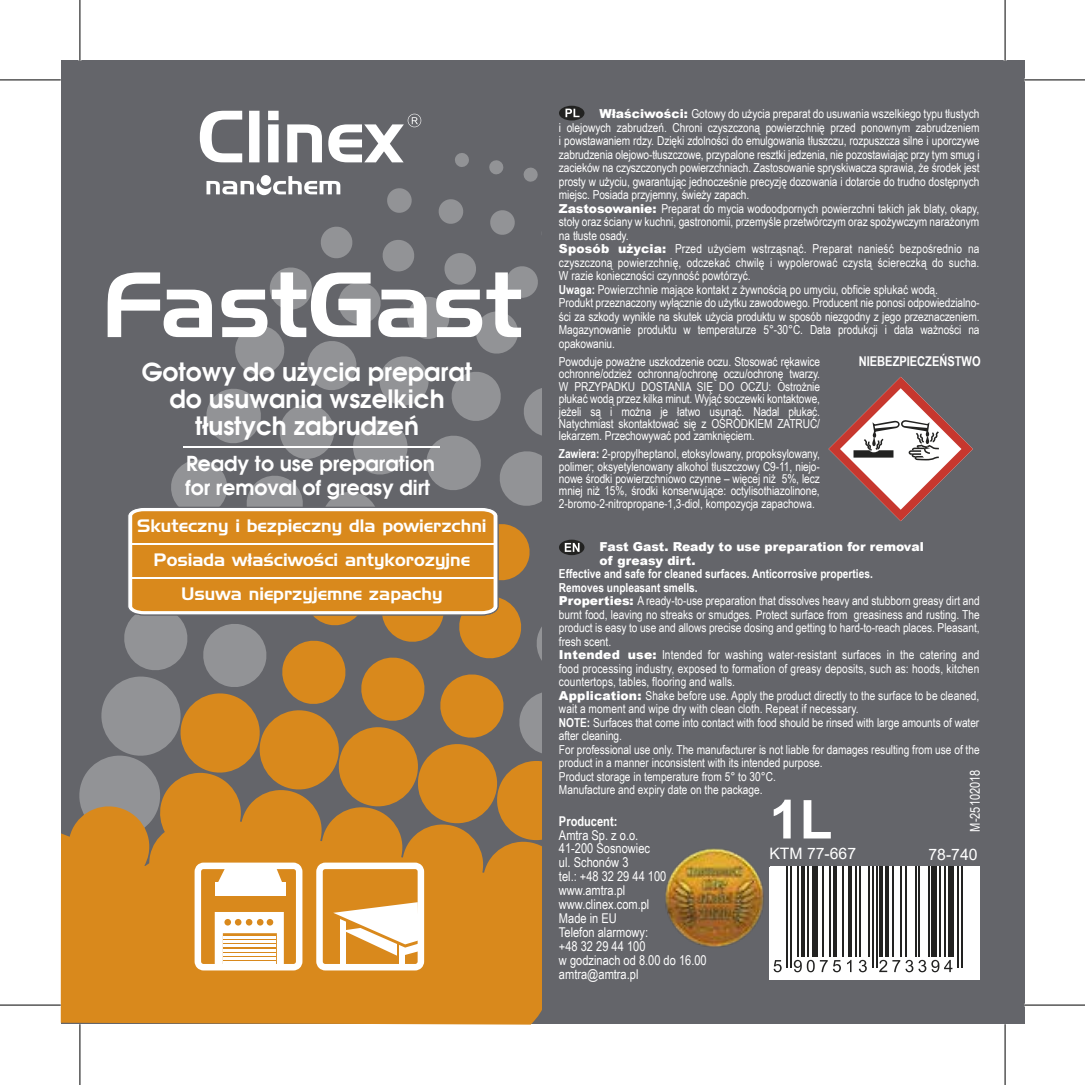
<style>
.page{position:relative;width:1085px;height:1085px;background:#fff}
.page>*{position:absolute;margin:0;border:0;box-sizing:border-box;transform-origin:0 0}
.t1{font:90px "Grotesk Handel EE";color:#fff}
.t2{font:700 54px "Arial";color:#fff}
.t3{font:700 24.75px/27px "Avalon";color:#fff;text-align:center}
.t4{font:700 20.25px/24.8px "Avalon";color:#fff}
.t5{font:17.55px/33.8px "Grotesk Handel EE";color:#fff;text-align:center}
.t6{font:15.75px "Arial";color:#fff}
.t7{font:13.5px/14px "Arial Narrow";color:#fff}
.t8{font:700 13.5px "Arial Narrow";color:#fff}
.t9{font:12.38px/13.5px "Arial Narrow";color:#fff}
.t10{font:900 12.38px/13.5px "Arial";color:#fff}
.s1{font-family:"Arial";font-weight:900}
.s2{font-weight:700}
</style>
<div class="page">
<div style="left:61px;top:61px;width:963px;height:963px;background:#64656a"></div>
<div style="left:61px;top:823px;width:481px;height:201px;background:#d9891c"></div>
<svg style="left:559px;top:106px;width:25px;height:14px"></svg>
<svg style="left:76px;top:109px;width:509px;height:731px"></svg>
<hr style="left:129px;top:543px;width:367px;height:2px;background:#fff">
<hr style="left:131px;top:577px;width:364px;height:2px;background:#fff">
<svg style="left:195px;top:862px;width:107px;height:108px;background:#f0d1a6"></svg>
<svg style="left:316px;top:862px;width:108px;height:108px;background:#eac085"></svg>
<div style="left:770px;top:866px;width:209px;height:113px;background:#fff"></div>
<hr style="left:786px;top:866px;width:2px;height:102px;background:#222221">
<hr style="left:790px;top:866px;width:1px;height:102px;background:#222221">
<hr style="left:797px;top:866px;width:2px;height:91px;background:#222221">
<hr style="left:801px;top:866px;width:3px;height:91px;background:#222221">
<hr style="left:807px;top:866px;width:1px;height:91px;background:#222221">
<div style="left:812px;top:866px;width:5px;height:91px;background:#222221"></div>
<hr style="left:822px;top:866px;width:1px;height:91px;background:#222221">
<hr style="left:829px;top:866px;width:1px;height:91px;background:#222221">
<hr style="left:833px;top:866px;width:3px;height:91px;background:#222221">
<hr style="left:842px;top:866px;width:1px;height:91px;background:#222221">
<hr style="left:848px;top:866px;width:3px;height:91px;background:#222221">
<hr style="left:855px;top:866px;width:2px;height:91px;background:#222221">
<hr style="left:859px;top:866px;width:1px;height:91px;background:#222221">
<hr style="left:868px;top:866px;width:2px;height:91px;background:#222221">
<hr style="left:872px;top:866px;width:1px;height:102px;background:#222221">
<hr style="left:875px;top:866px;width:2px;height:102px;background:#222221">
<hr style="left:879px;top:866px;width:3px;height:91px;background:#222221">
<hr style="left:885px;top:866px;width:3px;height:91px;background:#222221">
<hr style="left:892px;top:866px;width:2px;height:91px;background:#222221">
<hr style="left:900px;top:866px;width:1px;height:91px;background:#222221">
<hr style="left:905px;top:866px;width:2px;height:91px;background:#222221">
<hr style="left:915px;top:866px;width:1px;height:91px;background:#222221">
<hr style="left:918px;top:866px;width:2px;height:91px;background:#222221">
<hr style="left:928px;top:866px;width:1px;height:91px;background:#222221">
<div style="left:931px;top:866px;width:5px;height:91px;background:#222221"></div>
<hr style="left:939px;top:866px;width:1px;height:91px;background:#222221">
<hr style="left:944px;top:866px;width:2px;height:91px;background:#222221">
<div style="left:948px;top:866px;width:5px;height:91px;background:#222221"></div>
<hr style="left:957px;top:866px;width:2px;height:102px;background:#222221">
<hr style="left:961px;top:866px;width:2px;height:102px;background:#222221">
<svg style="left:773px;top:960px;width:8px;height:12px"></svg>
<svg style="left:793px;top:959px;width:21px;height:13px"></svg>
<svg style="left:820px;top:960px;width:7px;height:12px"></svg>
<svg style="left:833px;top:960px;width:8px;height:12px"></svg>
<svg style="left:847px;top:959px;width:4px;height:13px"></svg>
<svg style="left:858px;top:959px;width:8px;height:13px"></svg>
<svg style="left:879px;top:959px;width:73px;height:13px"></svg>
<svg style="left:828px;top:377px;width:145px;height:144px"></svg>
<hr style="left:183px;top:446px;width:257px;height:2px;background:#fff">
<img style="left:665px;top:848px;width:99px;height:100px">
<hr style="left:0;top:80px;width:61px;height:1px;background:#000">
<hr style="left:1024px;top:80px;width:61px;height:1px;background:#000">
<hr style="left:0;top:1004px;width:61px;height:1px;background:#000">
<hr style="left:1024px;top:1004px;width:61px;height:1px;background:#000">
<hr style="left:80px;top:0;width:1px;height:61px;background:#000">
<hr style="left:80px;top:1024px;width:1px;height:61px;background:#000">
<hr style="left:1004px;top:0;width:1px;height:61px;background:#000">
<hr style="left:1004px;top:1024px;width:1px;height:61px;background:#000">
<h1 class="t1" style="left:101px;top:250px;width:423px">FastGast</h1>
<h3 class="t3" style="left:142px;top:358px;width:332px">Gotowy do użycia preparat do usuwania wszelkich tłustych zabrudzeń</h3>
<h3 class="t4" style="left:185px;top:451px;width:251px">Ready to use preparation for removal of greasy dirt</h3>
<h3 class="t5" style="left:137px;top:509px;width:351px">Skuteczny i bezpieczny dla powierzchni<br>Posiada właściwości antykorozyjne<br>Usuwa nieprzyjemne zapachy</h3>
<p class="t9" style="left:559px;top:107px;width:422px;text-indent:41px"><span class="s1">Właściwości:</span> Gotowy do użycia preparat do usuwania wszelkiego typu tłustych i olejowych zabrudzeń. Chroni czyszczoną powierzchnię przed ponownym zabrudzeniem i powstawaniem rdzy. Dzięki zdolności do emulgowania tłuszczu, rozpuszcza silne i uporczywe zabrudzenia olejowo-tłuszczowe, przypalone resztki jedzenia, nie pozostawiając przy tym smug i zacieków na czyszczonych powierzchniach. Zastosowanie spryskiwacza sprawia, że środek jest prosty w użyciu, gwarantując jednocześnie precyzję dozowania i dotarcie do trudno dostępnych miejsc. Posiada przyjemny, świeży zapach.<br><span class="s1">Zastosowanie:</span> Preparat do mycia wodoodpornych powierzchni takich jak blaty, okapy, stoły oraz ściany w kuchni, gastronomii, przemyśle przetwórczym oraz spożywczym narażonym na tłuste osady.<br><span class="s1">Sposób użycia:</span> Przed użyciem wstrząsnąć. Preparat nanieść bezpośrednio na czyszczoną powierzchnię, odczekać chwilę i wypolerować czystą ściereczką do sucha.<br>W razie konieczności czynność powtórzyć.<br><span class="s2">Uwaga:</span> Powierzchnie mające kontakt z żywnością po umyciu, obficie spłukać wodą.<br>Produkt przeznaczony wyłącznie do użytku zawodowego. Producent nie ponosi odpowiedzialno&shy;ści za szkody wynikłe na skutek użycia produktu w sposób niezgodny z jego przeznaczeniem.<br>Magazynowanie produktu w temperaturze 5°-30°C. Data produkcji i data ważności na opakowaniu.</p>
<p class="t9" style="left:559px;top:355px;width:263px;line-height:12.4px;text-align:justify">Powoduje poważne uszkodzenie oczu. Stosować rękawice ochronne/odzież ochronną/ochronę oczu/ochronę twarzy.<br>W PRZYPADKU DOSTANIA SIĘ DO OCZU: Ostrożnie płukać wodą przez kilka minut. Wyjąć soczewki kontaktowe, jeżeli są i można je łatwo usunąć. Nadal płukać.<br>Natychmiast skontaktować się z OŚRODKIEM ZATRUĆ/ lekarzem. Przechowywać pod zamknięciem.</p>
<p class="t9" style="left:559px;top:447px;width:262px;line-height:12.4px;text-align:justify"><span class="s2">Zawiera:</span> 2-propylheptanol, etoksylowany, propoksylowany, polimer; oksyetylenowany alkohol tłuszczowy C9-11, niejo&shy;nowe środki powierzchniowo czynne – więcej niż 5%, lecz mniej niż 15%, środki konserwujące: octylisothiazolinone, 2-bromo-2-nitropropane-1,3-diol, kompozycja zapachowa.</p>
<p class="t8" style="left:858px;top:351px;width:123px">NIEBEZPIECZEŃSTWO</p>
<p class="t10" style="left:599px;top:539px;width:326px">Fast Gast. Ready to use preparation for removal of greasy dirt.</p>
<p class="t9" style="left:559px;top:566px;width:422px"><span class="s2">Effective and safe for cleaned surfaces. Anticorrosive properties.<br>Removes unpleasant smells.<br></span><span class="s1">Properties:</span> A ready-to-use preparation that dissolves heavy and stubborn greasy dirt and burnt food, leaving no streaks or smudges. Protect surface from greasiness and rusting. The product is easy to use and allows precise dosing and getting to hard-to-reach places. Pleasant, fresh scent.<br><span class="s1">Intended use:</span> Intended for washing water-resistant surfaces in the catering and food processing industry, exposed to formation of greasy deposits, such as: hoods, kitchen countertops, tables, flooring and walls.<br><span class="s1">Application:</span> Shake before use. Apply the product directly to the surface to be cleaned, wait a moment and wipe dry with clean cloth. Repeat if necessary.<br><span class="s2">NOTE:</span> Surfaces that come into contact with food should be rinsed with large amounts of water after cleaning.<br>For professional use only. The manufacturer is not liable for damages resulting from use of the product in a manner inconsistent with its intended purpose.<br>Product storage in temperature from 5° to 30°C.<br>Manufacture and expiry date on the package.</p>
<p class="t7" style="left:967px;top:831px;width:64px;rotate:-90deg">M-25102018</p>
<p class="t6" style="left:928px;top:844px;width:51px">78-740</p>
<h2 class="t2" style="left:769px;top:781px;width:65px">1L</h2>
<p class="t6" style="left:769px;top:842px;width:88px">KTM 77-667</p>
<p class="t8" style="left:559px;top:810px;width:60px">Producent:</p>
<p class="t7" style="left:559px;top:827px;width:149px">Amtra Sp. z o.o.<br>41-200 Sosnowiec<br>ul. Schonów 3<br>tel.: +48 32 29 44 100 www.amtra.pl www.clinex.com.pl<br>Made in EU<br>Telefon alarmowy:<br>+48 32 29 44 100<br>w godzinach od 8.00 do 16.00 amtra@amtra.pl</p>
</div>
